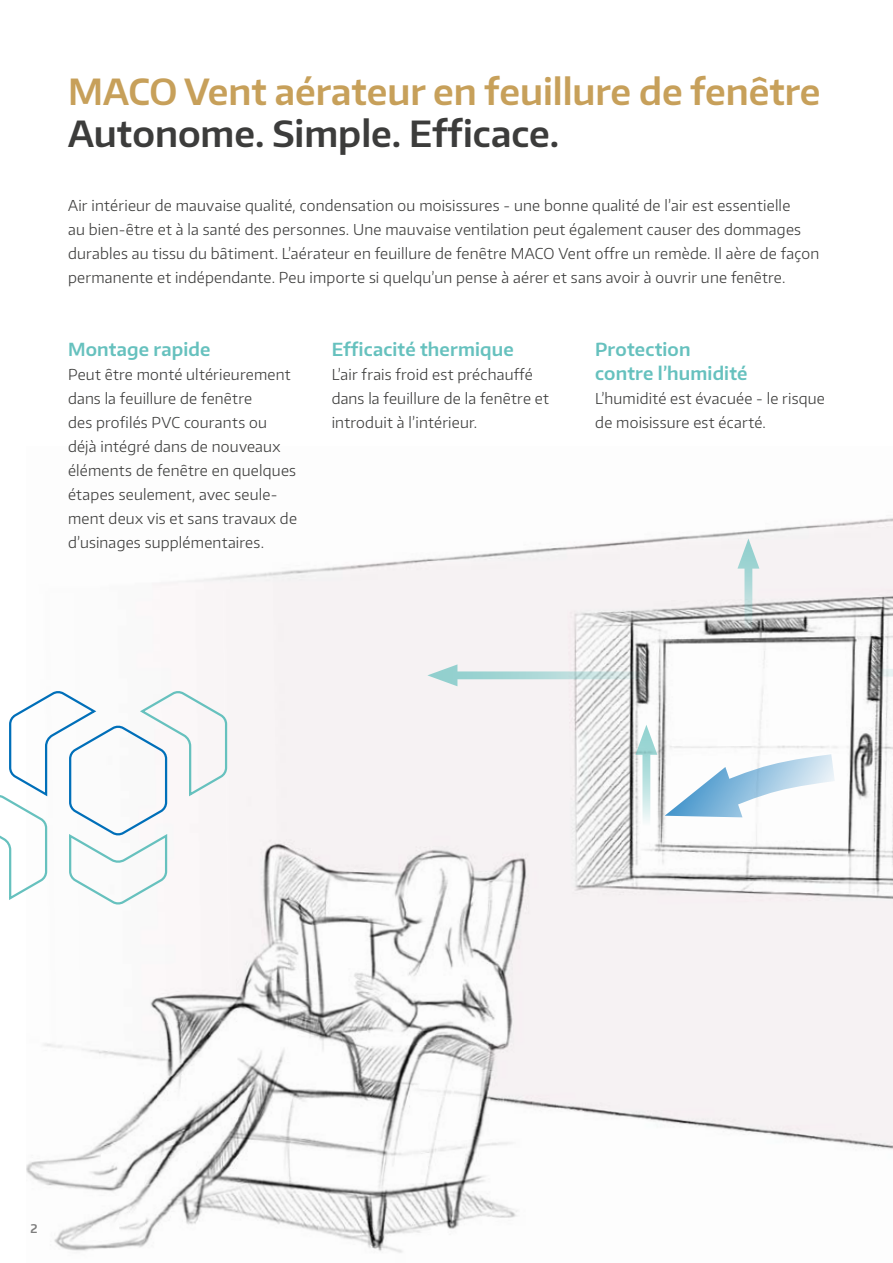
<style>
.page{position:relative;width:893px;height:1263px;background:#fff}
.page>*{position:absolute;margin:0;border:0;box-sizing:border-box;transform-origin:0 0}
.Headline_-_GOLD{font:600 36px "Encode Sans Normal";color:#c7a05a}
.Headline_-_DARK{font:600 36px "Encode Sans Normal";color:#3c3c3b}
.SubHeadline__left{font:600 18px/24px "Encode Sans Normal";letter-spacing:.01em;color:#66c1be}
.Body__left__-_DARK{font:300 15px/24px "Encode Sans Normal";letter-spacing:.015em;color:#3c3c3b}
.t1{font:600 12px "Encode Sans Normal";color:#000}
</style>
<div class="page">
<img style="left:27px;top:518px;width:866px;height:735px">
<svg style="left:0;top:689px;width:228px;height:218px"></svg>
<svg style="left:871px;top:669px;width:22px;height:8px"></svg>
<svg style="left:665px;top:752px;width:173px;height:72px"></svg>
<svg style="left:744px;top:569px;width:8px;height:61px"></svg>
<svg style="left:737px;top:538px;width:22px;height:31px"></svg>
<svg style="left:642px;top:755px;width:8px;height:70px"></svg>
<svg style="left:635px;top:725px;width:22px;height:30px"></svg>
<svg style="left:457px;top:671px;width:191px;height:8px;background:#afd1d0"></svg>
<svg style="left:427px;top:664px;width:30px;height:22px"></svg>
<p class="Headline_-_GOLD" style="left:68px;top:68px;width:754px">MACO Vent aérateur en feuillure de fenêtre</p>
<p class="Headline_-_DARK" style="left:68px;top:110px;width:493px">Autonome. Simple. Efficace.</p>
<p class="Body__left__-_DARK" style="left:68px;top:193px;width:753px">Air intérieur de mauvaise qualité, condensation ou moisissures - une bonne qualité de l’air est essentielle<br>au bien-être et à la santé des personnes. Une mauvaise ventilation peut également causer des dommages durables au tissu du bâtiment. L’aérateur en feuillure de fenêtre MACO Vent offre un remède. Il aère de façon permanente et indépendante. Peu importe si quelqu’un pense à aérer et sans avoir à ouvrir une fenêtre.</p>
<p class="SubHeadline__left" style="left:68px;top:337px;width:144px">Montage rapide</p>
<p class="Body__left__-_DARK" style="left:68px;top:362px;width:230px">Peut être monté ultérieurement dans la feuillure de fenêtre<br>des profilés PVC courants ou déjà intégré dans de nouveaux éléments de fenêtre en quelques étapes seulement, avec seule&shy;ment deux vis et sans travaux de d’usinages supplémentaires.</p>
<p class="SubHeadline__left" style="left:332px;top:337px;width:184px">Efficacité thermique</p>
<p class="Body__left__-_DARK" style="left:332px;top:362px;width:219px">L’air frais froid est préchauffé dans la feuillure de la fenêtre et introduit à l’intérieur.</p>
<p class="SubHeadline__left" style="left:595px;top:337px;width:154px">Protection contre l’humidité</p>
<p class="Body__left__-_DARK" style="left:595px;top:386px;width:231px">L’humidité est évacuée - le risque de moisissure est écarté.</p>
<p class="t1" style="left:30px;top:1220px;width:9px">2</p>
</div>
